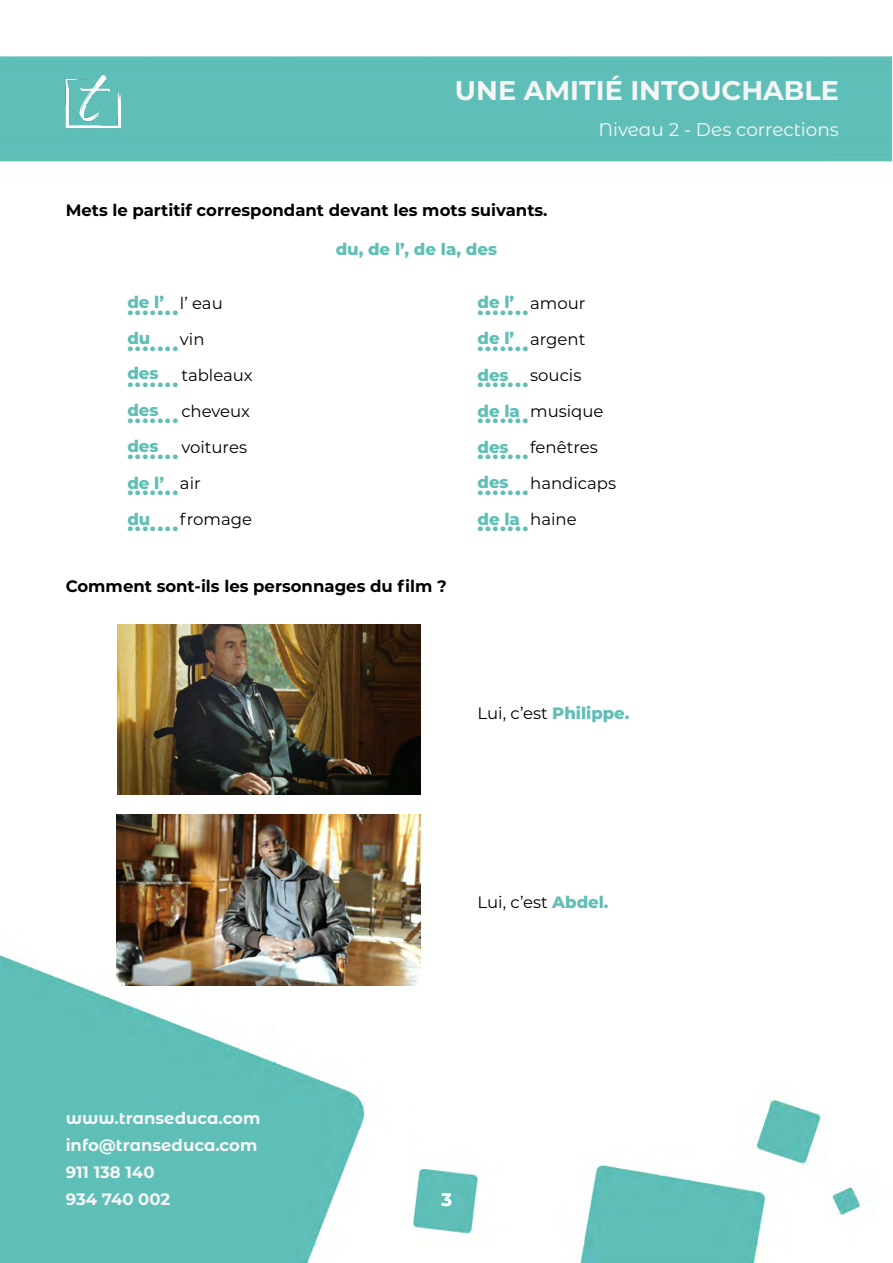
<style>
.page{position:relative;width:893px;height:1263px;background:#fff}
.page>*{position:absolute;margin:0;border:0;box-sizing:border-box;transform-origin:0 0}
.t1{font:700 27px "Montserrat";color:#f6f6f6}
.t2{font:800 21px/36px "Montserrat";color:#5fbeb6}
.t3{font:18.45px "Montserrat Alternates";color:#f6f6f6}
.t4{font:700 18px "Montserrat";color:#fff}
.t5{font:16.5px/36px "Montserrat";color:#000}
.t6{font:700 16.5px "Montserrat";color:#000}
.t7{font:800 16.5px/36px "Montserrat";color:#5fbeb6}
.t8{font:700 16.5px/27px "Montserrat Alternates";color:#f6f6f6}
.s1{font-weight:800;font-size:21px;color:#5fbeb6}
.s2{font-weight:800;color:#5fbeb6}
</style>
<div class="page">
<img style="left:0;top:56px;width:892px;height:1207px">
<img style="left:66px;top:74px;width:55px;height:66px">
<img style="left:117px;top:624px;width:304px;height:170px">
<img style="left:117px;top:815px;width:304px;height:171px">
<p class="t1" style="left:455px;top:71px;width:385px">UNE AMITIÉ INTOUCHABLE</p>
<p class="t3" style="left:598px;top:117px;width:242px">Niveau 2 - Des corrections</p>
<p class="t6" style="left:66px;top:198px;width:483px">Mets le partitif correspondant devant les mots suivants.</p>
<p class="t7" style="left:336px;top:230px;width:163px">du, de l’, de la, des</p>
<p class="t2" style="left:127px;top:289px;width:97px">.......<sup>l’</sup> <sup>eau </sup>.......<sup>vin</sup></p>
<p class="t5" style="left:127px;top:357px;width:127px"><span class="s1">.......</span> tableaux</p>
<p class="t2" style="left:127px;top:397px;width:124px">.......<sup>cheveux</sup></p>
<p class="t5" style="left:127px;top:429px;width:121px"><span class="s1">.......</span> voitures</p>
<p class="t2" style="left:127px;top:469px;width:126px">.......<sup>air </sup>.......<sup>fromage</sup></p>
<p class="t7" style="left:127px;top:283px;width:38px">de l’</p>
<p class="t7" style="left:127px;top:319px;width:24px">du</p>
<p class="t7" style="left:477px;top:283px;width:38px">de l’</p>
<p class="t2" style="left:477px;top:289px;width:127px">.......<sup>amour </sup>.......<sup>argent </sup>.......<sup>soucis </sup>.......<sup>musique</sup></p>
<p class="t5" style="left:477px;top:429px;width:140px"><span class="s1">.......</span>fenêtres <span class="s1">.......</span>handicaps</p>
<p class="t2" style="left:477px;top:505px;width:101px">.......<sup>haine</sup></p>
<p class="t7" style="left:477px;top:319px;width:38px">de l’</p>
<p class="t7" style="left:127px;top:354px;width:33px">des</p>
<p class="t7" style="left:127px;top:391px;width:33px">des des</p>
<p class="t7" style="left:477px;top:357px;width:33px">des</p>
<p class="t7" style="left:477px;top:393px;width:44px">de la</p>
<p class="t7" style="left:477px;top:429px;width:33px;line-height:35px">des des</p>
<p class="t7" style="left:127px;top:465px;width:38px">de l’</p>
<p class="t7" style="left:127px;top:500px;width:24px">du</p>
<p class="t7" style="left:477px;top:500px;width:44px">de la</p>
<p class="t6" style="left:66px;top:574px;width:383px">Comment sont-ils les personnages du film ?</p>
<p class="t5" style="left:478px;top:695px;width:154px">Lui, c’est <span class="s2">Philippe.</span></p>
<p class="t5" style="left:478px;top:884px;width:133px">Lui, c’est <span class="s2">Abdel.</span></p>
<p class="t8" style="left:66px;top:1104px;width:196px">www.transeduca.com info@transeduca.com<br>911 138 140<br>934 740 002</p>
<p class="t4" style="left:441px;top:1186px;width:12px">3</p>
</div>
